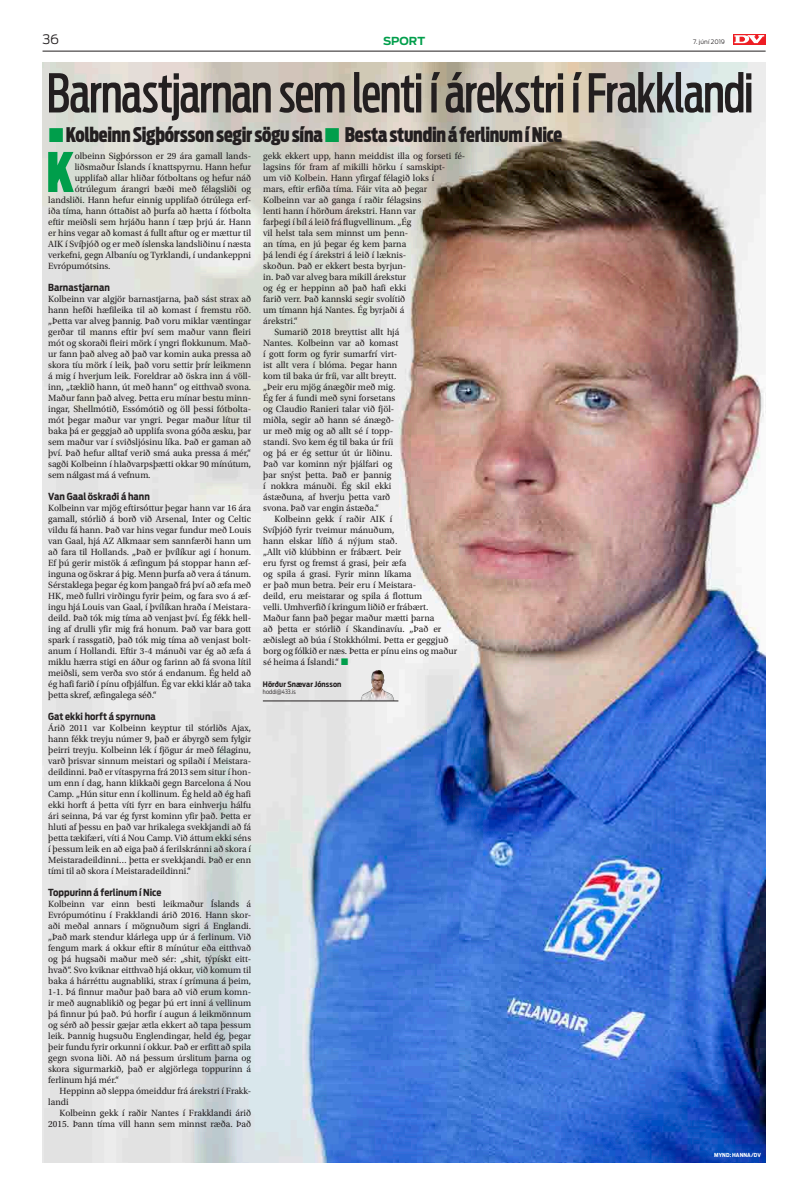
<style>
.page{position:relative;width:794px;height:1191px;background:#fff}
.page>*{position:absolute;margin:0;border:0;box-sizing:border-box;transform-origin:0 0}
.t1{font:900 54px "Antenna Extra Cond";color:#009e4b}
.t2{font:500 53px "Antenna Extra Cond";letter-spacing:-.025em;color:#231f20}
.t3{font:900 20px "Antenna Extra Cond";letter-spacing:-.015em;color:#231f20}
.t4{font:300 13px "Antenna";color:#231f20}
.t5{font:700 11px "Antenna";color:#009e4b}
.t6{font:700 9.7px "Antenna Cond";letter-spacing:.005em;color:#231f20}
.t7{font:9.5px/11px "Utopia Std";color:#231f20;text-align:justify}
.t8{font:700 7.5px "Antenna Cond";letter-spacing:.015em;color:#231f20}
.t9{font:300 6px "Antenna Cond";letter-spacing:.02em;color:#231f20}
.t10{font:300 6px "Antenna";letter-spacing:.005em;color:#231f20}
.t11{font:700 5.5px "Antenna Cond";letter-spacing:.015em;color:#fff}
.s1{color:#009e4b}
</style>
<div class="page">
<svg style="left:733px;top:34px;width:32px;height:10px"></svg>
<svg style="left:734px;top:35px;width:30px;height:8px"></svg>
<hr style="left:43px;top:51px;width:722px;height:1px;background:#231f20">
<img style="left:43px;top:62px;width:722px;height:1100px">
<img style="left:353px;top:670px;width:45px;height:31px">
<hr style="left:263px;top:701px;width:135px;height:1px;background:#231f20">
<h3 class="t4" style="left:43px;top:32px;width:18px">36</h3>
<p class="t5" style="left:383px;top:34px;width:44px">SPORT</p>
<p class="t10" style="left:693px;top:38px;width:33px">7. júní 2019</p>
<h2 class="t2" style="left:47px;top:62px;width:708px">Barnastjarnan sem lenti í árekstri í Frakklandi</h2>
<h3 class="t3" style="left:49px;top:123px;width:515px"><span class="s1">■</span> Kolbeinn Sigþórsson segir sögu sína <span class="s1">■</span> Besta stundin á ferlinum í Nice</h3>
<h1 class="t1" style="left:46px;top:140px;width:30px">K</h1>
<p class="t7" style="left:75px;top:151px;width:178px">olbeinn Sigþórsson er 29 ára gamall lands-</p>
<p class="t7" style="left:75px;top:162px;width:178px">liðsmaður Íslands í knattspyrnu. Hann hefur</p>
<p class="t7" style="left:75px;top:173px;width:178px">upplifað allar hliðar fótboltans og hefur náð</p>
<p class="t7" style="left:75px;top:184px;width:178px">ótrúlegum árangri bæði með félagsliði og</p>
<p class="t7" style="left:48px;top:195px;width:204px">landsliði. Hann hefur einnig upplifað ótrúlega erf-</p>
<p class="t7" style="left:48px;top:206px;width:204px">iða tíma, hann óttaðist að þurfa að hætta í fótbolta</p>
<p class="t7" style="left:48px;top:217px;width:204px">eftir meiðsli sem hrjáðu hann í tæp þrjú ár. Hann</p>
<p class="t7" style="left:48px;top:228px;width:204px">er hins vegar að komast á fullt aftur og er mættur til</p>
<p class="t7" style="left:48px;top:239px;width:204px">AIK í Svíþjóð og er með íslenska landsliðinu í næsta</p>
<p class="t7" style="left:48px;top:250px;width:204px">verkefni, gegn Albaníu og Tyrklandi, í undankeppni</p>
<p class="t7" style="left:48px;top:261px;width:64px">Evrópumótsins.</p>
<p class="t6" style="left:48px;top:282px;width:63px">Barnastjarnan</p>
<p class="t7" style="left:48px;top:294px;width:204px">Kolbeinn var algjör barnastjarna, það sást strax að hann hefði hæfileika til að komast í fremstu röð. „Þetta var alveg þannig. Það voru miklar væntingar gerðar til manns eftir því sem maður vann fleiri mót og skoraði fleiri mörk í yngri flokkunum. Mað&shy;ur fann það alveg að það var komin auka pressa að skora tíu mörk í leik, það voru settir þrír leikmenn á mig í hverjum leik. Foreldrar að öskra inn á völl&shy;inn, „tæklið hann, út með hann“ og eitthvað svona.<br>Maður fann það alveg. Þetta eru mínar bestu minn&shy;ingar, Shellmótið, Essómótið og öll þessi fótbolta&shy;mót þegar maður var yngri. Þegar maður lítur til baka þá er geggjað að upplifa svona góða æsku, þar sem maður var í sviðsljósinu líka. Það er gaman að því. Það hefur alltaf verið smá auka pressa á mér,“ sagði Kolbeinn í hlaðvarpsþætti okkar 90 mínútum, sem nálgast má á vefnum.</p>
<p class="t6" style="left:48px;top:491px;width:103px">Van Gaal öskraði á hann</p>
<p class="t7" style="left:48px;top:503px;width:204px">Kolbeinn var mjög eftirsóttur þegar hann var 16 ára gamall, stórlið á borð við Arsenal, Inter og Celtic vildu fá hann. Það var hins vegar fundur með Louis van Gaal, hjá AZ Alkmaar sem sannfærði hann um að fara til Hollands. „Það er þvílíkur agi í honum.<br>Ef þú gerir mistök á æfingum þá stoppar hann æf&shy;inguna og öskrar á þig. Menn þurfa að vera á tánum.<br>Sérstaklega þegar ég kom þangað frá því að æfa með HK, með fullri virðingu fyrir þeim, og fara svo á æf&shy;ingu hjá Louis van Gaal, í þvílíkan hraða í Meistara&shy;deild. Það tók mig tíma að venjast því. Ég fékk hell&shy;ing af drulli yfir mig frá honum. Það var bara gott spark í rassgatið, það tók mig tíma að venjast bolt&shy;anum í Hollandi. Eftir 3-4 mánuði var ég að æfa á miklu hærra stigi en áður og farinn að fá svona lítil meiðsli, sem verða svo stór á endanum. Ég held að ég hafi farið í pínu ofþjálfun. Ég var ekki klár að taka þetta skref, æfingalega séð.“</p>
<p class="t6" style="left:48px;top:711px;width:109px">Gat ekki horft á spyrnuna</p>
<p class="t7" style="left:48px;top:723px;width:204px">Árið 2011 var Kolbeinn keyptur til stórliðs Ajax, hann fékk treyju númer 9, það er ábyrgð sem fylgir þeirri treyju. Kolbeinn lék í fjögur ár með félaginu, varð þrisvar sinnum meistari og spilaði í Meistara&shy;deildinni. Það er vítaspyrna frá 2013 sem situr í hon&shy;um enn í dag, hann klikkaði gegn Barcelona á Nou Camp. „Hún situr enn í kollinum. Ég held að ég hafi ekki horft á þetta víti fyrr en bara einhverju hálfu ári seinna, Þá var ég fyrst kominn yfir það. Þetta er hluti af þessu en það var hrikalega svekkjandi að fá þetta tækifæri, víti á Nou Camp. Við áttum ekki séns í þessum leik en að eiga það á ferilskránni að skora í Meistaradeildinni… þetta er svekkjandi. Það er enn tími til að skora í Meistaradeildinni.“</p>
<p class="t6" style="left:48px;top:887px;width:115px">Toppurinn á ferlinum í Nice</p>
<p class="t7" style="left:48px;top:899px;width:204px">Kolbeinn var einn besti leikmaður Íslands á Evrópumótinu í Frakklandi árið 2016. Hann skor&shy;aði meðal annars í mögnuðum sigri á Englandi. „Það mark stendur klárlega upp úr á ferlinum. Við fengum mark á okkur eftir 8 mínútur eða eitthvað og þá hugsaði maður með sér: „shit, týpískt eitt&shy;hvað“. Svo kviknar eitthvað hjá okkur, við komum til baka á hárréttu augnabliki, strax í grímuna á þeim, 1-1. Þá finnur maður það bara að við erum komn&shy;ir með augnablikið og þegar þú ert inni á vellinum þá finnur þú það. Þú horfir í augun á leikmönnum og sérð að þessir gæjar ætla ekkert að tapa þessum leik. Þannig hugsuðu Englendingar, held ég, þegar þeir fundu fyrir orkunni í okkur. Það er erfitt að spila gegn svona liði. Að ná þessum úrslitum þarna og skora sigurmarkið, það er algjörlega toppurinn á ferlinum hjá mér.“</p>
<p class="t7" style="left:48px;top:1086px;width:204px;text-indent:11px">Heppinn að sleppa ómeiddur frá árekstri í Frakk&shy;landi</p>
<p class="t7" style="left:48px;top:1108px;width:204px;text-align:right">Kolbeinn gekk í raðir Nantes í Frakklandi árið<br>2015. Þann tíma vill hann sem minnst ræða. Það</p>
<p class="t7" style="left:263px;top:151px;width:204px">gekk ekkert upp, hann meiddist illa og forseti fé-</p>
<p class="t7" style="left:263px;top:162px;width:184px">lagsins fór fram af mikilli hörku í samskipt-</p>
<p class="t7" style="left:263px;top:173px;width:173px">um við Kolbein. Hann yfirgaf félagið loks í</p>
<p class="t7" style="left:263px;top:184px;width:166px">mars, eftir erfiða tíma. Fáir vita að þegar</p>
<p class="t7" style="left:263px;top:195px;width:160px">Kolbeinn var að ganga í raðir félagsins</p>
<p class="t7" style="left:263px;top:206px;width:155px">lenti hann í hörðum árekstri. Hann var</p>
<p class="t7" style="left:263px;top:217px;width:150px">farþegi í bíl á leið frá flugvellinum. „Ég</p>
<p class="t7" style="left:263px;top:228px;width:147px">vil helst tala sem minnst um þenn-</p>
<p class="t7" style="left:263px;top:239px;width:145px">an tíma, en jú þegar ég kem þarna</p>
<p class="t7" style="left:263px;top:250px;width:145px">þá lendi ég í árekstri á leið í læknis-</p>
<p class="t7" style="left:263px;top:261px;width:145px">skoðun. Það er ekkert besta byrjun-</p>
<p class="t7" style="left:263px;top:272px;width:145px">in. Það var alveg bara mikill árekstur</p>
<p class="t7" style="left:263px;top:283px;width:145px">og ég er heppinn að það hafi ekki</p>
<p class="t7" style="left:263px;top:294px;width:144px">farið verr. Það kannski segir svolítið</p>
<p class="t7" style="left:263px;top:305px;width:143px">um tímann hjá Nantes. Ég byrjaði á</p>
<p class="t7" style="left:263px;top:316px;width:36px">árekstri.“</p>
<p class="t7" style="left:274px;top:327px;width:126px">Sumarið 2018 breyttist allt hjá</p>
<p class="t7" style="left:263px;top:338px;width:137px">Nantes. Kolbeinn var að komast</p>
<p class="t7" style="left:263px;top:349px;width:136px">í gott form og fyrir sumarfrí virt-</p>
<p class="t7" style="left:263px;top:360px;width:136px">ist allt vera í blóma. Þegar hann</p>
<p class="t7" style="left:263px;top:371px;width:135px">kom til baka úr fríi, var allt breytt.</p>
<p class="t7" style="left:263px;top:382px;width:134px">„Þeir eru mjög ánægðir með mig.</p>
<p class="t7" style="left:263px;top:393px;width:134px">Ég fer á fundi með syni forsetans</p>
<p class="t7" style="left:263px;top:404px;width:133px">og Claudio Ranieri talar við fjöl-</p>
<p class="t7" style="left:263px;top:415px;width:133px">miðla, segir að hann sé ánægð-</p>
<p class="t7" style="left:263px;top:426px;width:132px">ur með mig og að allt sé í topp-</p>
<p class="t7" style="left:263px;top:437px;width:132px">standi. Svo kem ég til baka úr fríi</p>
<p class="t7" style="left:263px;top:448px;width:131px">og þá er ég settur út úr liðinu.</p>
<p class="t7" style="left:263px;top:459px;width:131px">Það var kominn nýr þjálfari og</p>
<p class="t7" style="left:263px;top:470px;width:130px">þar snýst þetta. Það er þannig</p>
<p class="t7" style="left:263px;top:481px;width:130px">í nokkra mánuði. Ég skil ekki</p>
<p class="t7" style="left:263px;top:492px;width:129px">ástæðuna, af hverju þetta varð</p>
<p class="t7" style="left:263px;top:503px;width:117px">svona. Það var engin ástæða.“</p>
<p class="t7" style="left:274px;top:514px;width:119px">Kolbeinn gekk í raðir AIK í</p>
<p class="t7" style="left:263px;top:525px;width:133px">Svíþjóð fyrir tveimur mánuðum,</p>
<p class="t7" style="left:263px;top:536px;width:136px">hann elskar lífið á nýjum stað.</p>
<p class="t7" style="left:263px;top:547px;width:140px">„Allt við klúbbinn er frábært. Þeir</p>
<p class="t7" style="left:263px;top:558px;width:145px">eru fyrst og fremst á grasi, þeir æfa</p>
<p class="t7" style="left:263px;top:569px;width:150px">og spila á grasi. Fyrir minn líkama</p>
<p class="t7" style="left:263px;top:580px;width:155px">er það mun betra. Þeir eru í Meistara-</p>
<p class="t7" style="left:263px;top:591px;width:161px">deild, eru meistarar og spila á flottum</p>
<p class="t7" style="left:263px;top:602px;width:167px">velli. Umhverfið í kringum liðið er frábært.</p>
<p class="t7" style="left:263px;top:613px;width:173px">Maður fann það þegar maður mætti þarna</p>
<p class="t7" style="left:263px;top:624px;width:180px">að þetta er stórlið í Skandinavíu. „Það er</p>
<p class="t7" style="left:263px;top:635px;width:187px">æðislegt að búa í Stokkhólmi. Þetta er geggjuð</p>
<p class="t7" style="left:263px;top:646px;width:196px">borg og fólkið er næs. Þetta er pínu eins og maður</p>
<p class="t7" style="left:263px;top:657px;width:86px">sé heima á Íslandi.“ <span class="s1">■</span></p>
<p class="t8" style="left:263px;top:679px;width:80px">Hörður Snævar Jónsson</p>
<p class="t9" style="left:263px;top:688px;width:34px">hoddi@433.is</p>
<p class="t11" style="left:714px;top:1151px;width:48px">MYND: HANNA/DV</p>
</div>
